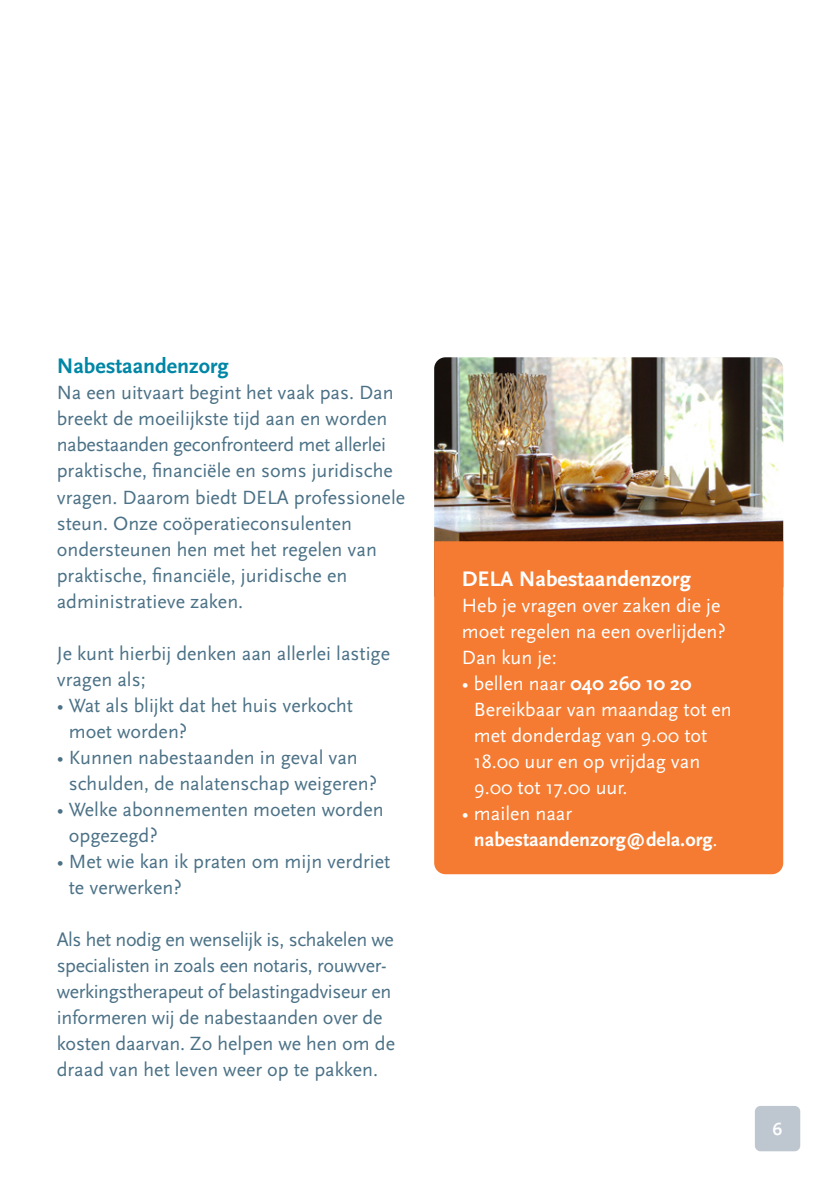
<style>
.page{position:relative;width:840px;height:1191px;background:#fff}
.page>*{position:absolute;margin:0;border:0;box-sizing:border-box;transform-origin:0 0}
.t1{font:700 22px "Scala Sans OT";color:#fff}
.t2{font:700 22px "Scala Sans OT";color:#0086a6}
.t3{font:20px/26px "Scala Sans OT";color:#4b7186}
.t4{font:20px/26px "Scala Sans OT";letter-spacing:-.02em;color:#4b7186}
.t5{font:20px/26px "Scala Sans OT";color:#fff}
.t6{font:700 20px/26px "Scala Sans OT";color:#fff}
.t7{font:700 18px "Scala Sans OT";color:#fff}
.s1{font-weight:700}
.s2{font-weight:400}
</style>
<div class="page">
<div style="left:754px;top:1106px;width:45px;height:45px;background:#bec6d0;border-radius:6px"></div>
<img style="left:434px;top:357px;width:348px;height:184px">
<div style="left:434px;top:541px;width:348px;height:333px;background:#f47b31"></div>
<p class="t2" style="left:57px;top:353px;width:173px">Nabestaandenzorg</p>
<p class="t3" style="left:57px;top:380px;width:350px">Na een uitvaart begint het vaak pas. Dan breekt de moeilijkste tijd aan en worden nabestaanden geconfronteerd met allerlei praktische, financiële en soms juridische vragen. Daarom biedt DELA professionele steun. Onze coöperatieconsulenten ondersteunen hen met het regelen van praktische, financiële, juridische en administratieve zaken.</p>
<p class="t3" style="left:57px;top:640px;width:335px">Je kunt hierbij denken aan allerlei lastige vragen als;</p>
<p class="t3" style="left:69px;top:692px;width:286px;text-indent:-12px">• Wat als blijkt dat het huis verkocht moet worden?</p>
<p class="t3" style="left:69px;top:744px;width:310px;text-indent:-12px">• Kunnen nabestaanden in geval van schulden, de nalatenschap weigeren?</p>
<p class="t3" style="left:69px;top:796px;width:316px;text-indent:-12px">• Welke abonnementen moeten worden opgezegd?</p>
<p class="t3" style="left:69px;top:848px;width:323px;text-indent:-12px">• Met wie kan ik praten om mijn verdriet te verwerken?</p>
<p class="t4" style="left:57px;top:926px;width:339px">Als het nodig en wenselijk is, schakelen we specialisten in zoals een notaris, rouwver&shy;werkingstherapeut of belastingadviseur en informeren wij de nabestaanden over de kosten daarvan. Zo helpen we hen om de draad van het leven weer op te pakken.</p>
<p class="t1" style="left:461px;top:565px;width:230px">DELA Nabestaandenzorg</p>
<p class="t5" style="left:461px;top:592px;width:265px">Heb je vragen over zaken die je moet regelen na een overlijden?</p>
<p class="t5" style="left:461px;top:644px;width:96px">Dan kun je:</p>
<p class="t5" style="left:473px;top:670px;width:259px;text-indent:-12px">• bellen naar <span class="s1">040 260 10 20<br></span>Bereikbaar van maandag tot en met donderdag van 9.00 tot<br>18.00 uur en op vrijdag van<br>9.00 tot 17.00 uur.</p>
<p class="t6" style="left:473px;top:800px;width:245px;text-indent:-12px"><span class="s2">• mailen naar </span>nabestaandenzorg@dela.org<span class="s2">.</span></p>
<p class="t7" style="left:772px;top:1118px;width:11px">6</p>
</div>
